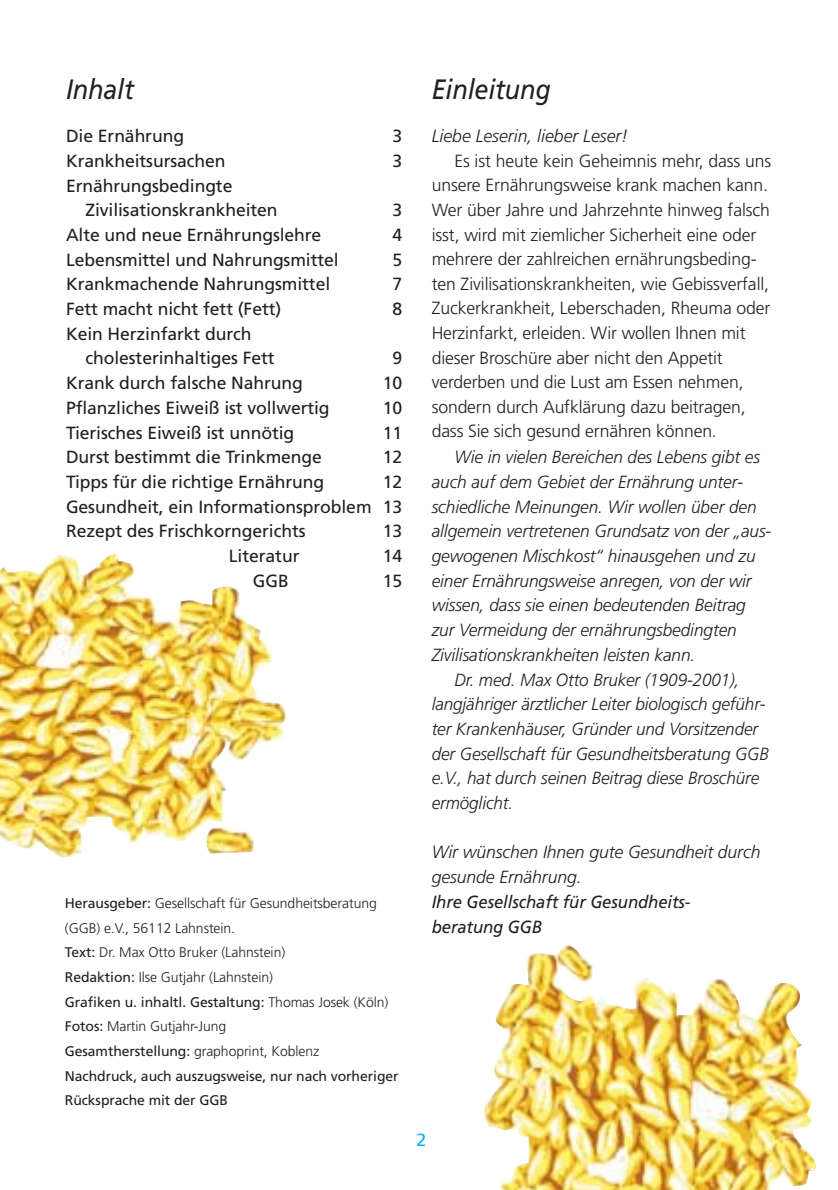
<style>
.page{position:relative;width:838px;height:1190px;background:#fff}
.page>*{position:absolute;margin:0;border:0;box-sizing:border-box;transform-origin:0 0}
.t1{font:italic 28px "Frutiger";letter-spacing:-.005em;color:#231f20;scale:.9 1}
.t2{font:italic 300 17.6px/24.6px "Frutiger";letter-spacing:-.005em;color:#231f20}
.t3{font:17.6px/24.6px "Frutiger";letter-spacing:-.005em;color:#231f20}
.t4{font:300 17.6px/24.6px "Frutiger";letter-spacing:-.005em;color:#231f20}
.t5{font:italic 17.6px/24.6px "Frutiger";letter-spacing:-.005em;color:#231f20;scale:.95 1}
.t6{font:17.6px "Frutiger";color:#00aeef}
.t7{font:300 14px/24.8px "Frutiger";letter-spacing:-.005em;color:#231f20}
.s1{font-weight:400}
</style>
<div class="page">
<img style="left:0;top:554px;width:286px;height:304px">
<img style="left:484px;top:945px;width:332px;height:245px">
<h1 class="t1" style="left:66px;top:78px;width:77px">Inhalt</h1>
<p class="t3" style="left:66px;top:125px;width:120px">Die Ernährung</p>
<p class="t3" style="left:392px;top:125px;width:11px">3</p>
<p class="t3" style="left:66px;top:150px;width:161px">Krankheitsursachen</p>
<p class="t3" style="left:392px;top:150px;width:11px">3</p>
<p class="t3" style="left:85px;top:174px;width:194px;text-indent:-19px">Ernährungsbedingte<br>Zivilisationskrankheiten</p>
<p class="t3" style="left:392px;top:199px;width:11px">3</p>
<p class="t3" style="left:66px;top:224px;width:257px">Alte und neue Ernährungslehre</p>
<p class="t3" style="left:392px;top:224px;width:11px">4</p>
<p class="t3" style="left:66px;top:249px;width:274px">Lebensmittel und Nahrungsmittel</p>
<p class="t3" style="left:392px;top:249px;width:11px">5</p>
<p class="t3" style="left:66px;top:273px;width:266px">Krankmachende Nahrungsmittel</p>
<p class="t3" style="left:392px;top:273px;width:11px">7</p>
<p class="t3" style="left:66px;top:298px;width:217px">Fett macht nicht fett (Fett)</p>
<p class="t3" style="left:392px;top:298px;width:11px">8</p>
<p class="t3" style="left:85px;top:323px;width:191px;text-indent:-19px">Kein Herzinfarkt durch cholesterinhaltiges Fett</p>
<p class="t3" style="left:392px;top:347px;width:11px">9</p>
<p class="t3" style="left:66px;top:372px;width:238px">Krank durch falsche Nahrung</p>
<p class="t3" style="left:383px;top:372px;width:21px">10</p>
<p class="t3" style="left:66px;top:397px;width:265px">Pflanzliches Eiweiß ist vollwertig</p>
<p class="t3" style="left:383px;top:397px;width:21px">10</p>
<p class="t3" style="left:66px;top:421px;width:230px">Tierisches Eiweiß ist unnötig</p>
<p class="t3" style="left:383px;top:421px;width:21px">11</p>
<p class="t3" style="left:66px;top:446px;width:258px">Durst bestimmt die Trinkmenge</p>
<p class="t3" style="left:383px;top:446px;width:21px">12</p>
<p class="t3" style="left:66px;top:471px;width:260px">Tipps für die richtige Ernährung</p>
<p class="t3" style="left:66px;top:471px;width:338px;text-align:justify;text-indent:317px">12<br>Gesundheit, ein Informationsproblem 13<br>Rezept des Frischkorngerichts</p>
<p class="t3" style="left:383px;top:520px;width:21px">13</p>
<p class="t3" style="left:229px;top:545px;width:72px">Literatur</p>
<p class="t3" style="left:383px;top:545px;width:21px">14</p>
<p class="t3" style="left:253px;top:570px;width:37px">GGB</p>
<p class="t3" style="left:383px;top:570px;width:21px">15</p>
<p class="t7" style="left:65px;top:892px;width:335px"><span class="s1">Herausgeber:</span> Gesellschaft für Gesundheitsberatung (GGB) e.V., 56112 Lahnstein.<br><span class="s1">Text:</span> Dr. Max Otto Bruker (Lahnstein)<br><span class="s1">Redaktion:</span> Ilse Gutjahr (Lahnstein)<br><span class="s1">Grafiken u. inhaltl. Gestaltung:</span> Thomas Josek (Köln)<br><span class="s1">Fotos:</span> Martin Gutjahr-Jung<br><span class="s1">Gesamtherstellung:</span> graphoprint, Koblenz<br><span class="s1">Nachdruck, auch auszugsweise, nur nach vorheriger Rücksprache mit der GGB</span></p>
<h1 class="t1" style="left:432px;top:78px;width:134px">Einleitung</h1>
<p class="t2" style="left:432px;top:125px;width:198px">Liebe Leserin, lieber Leser!</p>
<p class="t4" style="left:432px;top:150px;width:341px;text-indent:23px">Es ist heute kein Geheimnis mehr, dass uns unsere Ernährungsweise krank machen kann.<br>Wer über Jahre und Jahrzehnte hinweg falsch isst, wird mit ziemlicher Sicherheit eine oder mehrere der zahlreichen ernährungsbeding&shy;ten Zivilisationskrankheiten, wie Gebissverfall, Zuckerkrankheit, Leberschaden, Rheuma oder Herzinfarkt, erleiden. Wir wollen Ihnen mit dieser Broschüre aber nicht den Appetit verderben und die Lust am Essen nehmen, sondern durch Aufklärung dazu beitragen, dass Sie sich gesund ernähren können.</p>
<p class="t2" style="left:454px;top:446px;width:307px">Wie in vielen Bereichen des Lebens gibt es</p>
<p class="t2" style="left:432px;top:471px;width:313px">auch auf dem Gebiet der Ernährung unter-</p>
<p class="t2" style="left:432px;top:496px;width:326px">schiedliche Meinungen. Wir wollen über den</p>
<p class="t2" style="left:432px;top:520px;width:341px">allgemein vertretenen Grundsatz von der „aus-</p>
<p class="t2" style="left:432px;top:545px;width:326px">gewogenen Mischkost“ hinausgehen und zu</p>
<p class="t2" style="left:432px;top:570px;width:321px">einer Ernährungsweise anregen, von der wir</p>
<p class="t2" style="left:432px;top:594px;width:316px">wissen, dass sie einen bedeutenden Beitrag</p>
<p class="t2" style="left:432px;top:619px;width:307px">zur Vermeidung der ernährungsbedingten</p>
<p class="t2" style="left:432px;top:644px;width:265px">Zivilisationskrankheiten leisten kann.</p>
<p class="t2" style="left:454px;top:668px;width:287px">Dr. med. Max Otto Bruker (1909-2001),</p>
<p class="t2" style="left:432px;top:693px;width:335px">langjähriger ärztlicher Leiter biologisch geführ-</p>
<p class="t2" style="left:432px;top:718px;width:328px">ter Krankenhäuser, Gründer und Vorsitzender</p>
<p class="t2" style="left:432px;top:743px;width:339px">der Gesellschaft für Gesundheitsberatung GGB</p>
<p class="t2" style="left:432px;top:767px;width:329px">e.V., hat durch seinen Beitrag diese Broschüre</p>
<p class="t2" style="left:432px;top:792px;width:83px">ermöglicht.</p>
<p class="t2" style="left:432px;top:841px;width:330px">Wir wünschen Ihnen gute Gesundheit durch gesunde Ernährung.</p>
<p class="t5" style="left:432px;top:891px;width:274px">Ihre Gesellschaft für Gesundheits&shy;beratung GGB</p>
<p class="t6" style="left:416px;top:1133px;width:11px">2</p>
</div>
